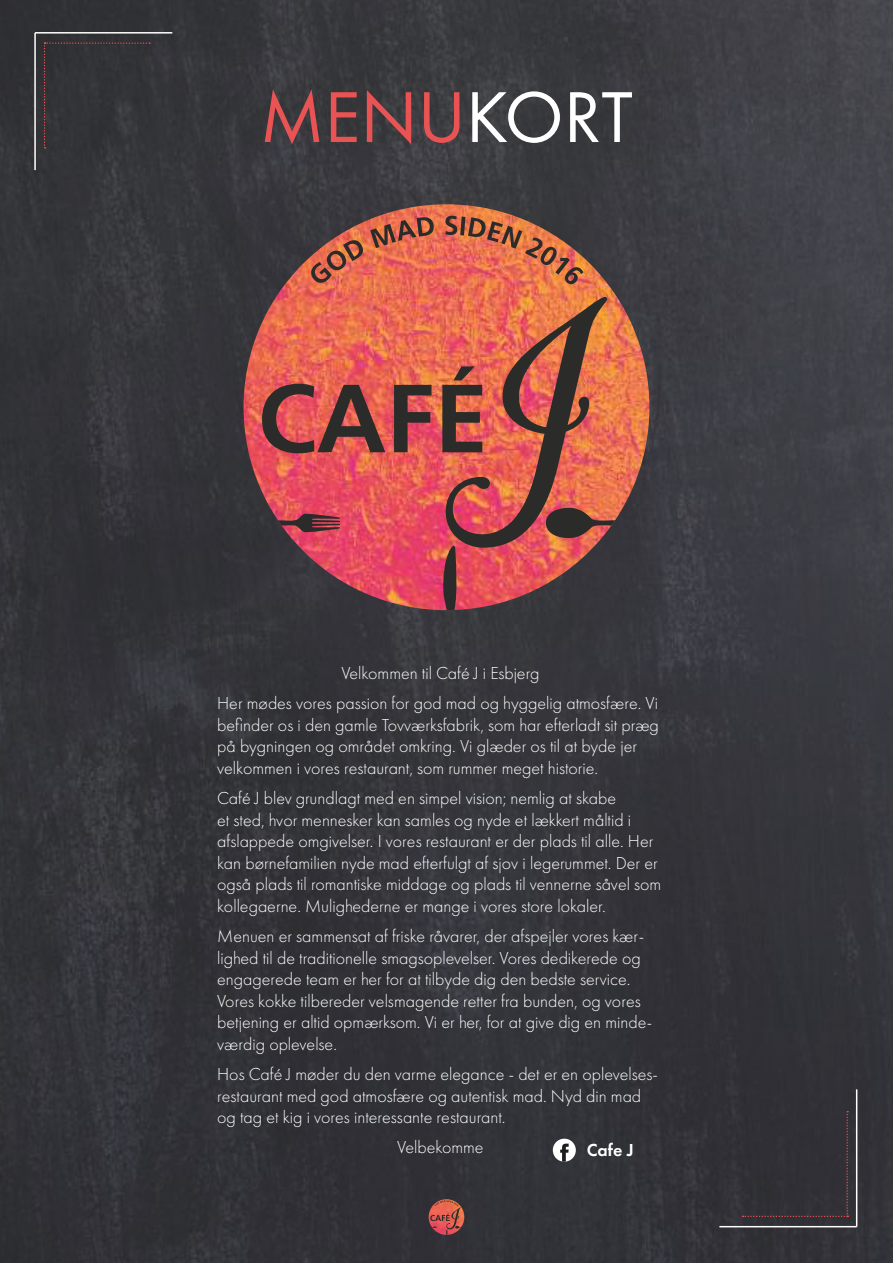
<style>
.page{position:relative;width:893px;height:1263px;background:#fff}
.page>*{position:absolute;margin:0;border:0;box-sizing:border-box;transform-origin:0 0}
.t1{font:74.7px "Futura PT";color:#ea5354}
.t2{font:300 18px/21.6px "Futura PT";color:#fff}
.t3{font:600 18px "Futura PT";color:#fffffc}
.s1{color:#fff}
</style>
<div class="page">
<div style="left:0;top:0;width:893px;height:1263px;background:linear-gradient(to right,#323236,#3a3b41)"></div>
<img style="left:429px;top:1199px;width:35px;height:36px;border-radius:18px">
<svg style="left:430px;top:1200px;width:31px;height:35px"></svg>
<hr style="left:719px;top:1226px;width:138px;height:1px;background:#fff">
<hr style="left:856px;top:1089px;width:1px;height:138px;background:#fff">
<div style="left:742px;top:1111px;width:106px;height:106px;background:#2f2f35"></div>
<hr style="left:35px;top:32px;width:137px;height:2px;background:#fff">
<hr style="left:34px;top:33px;width:2px;height:137px;background:#fff">
<div style="left:44px;top:42px;width:106px;height:106px;background:#333336"></div>
<div style="left:553px;top:1139px;width:23px;height:23px;background:#fff;border-radius:50%"></div>
<svg style="left:560px;top:1143px;width:9px;height:19px"></svg>
<img style="left:244px;top:204px;width:405px;height:406px;border-radius:203px">
<svg style="left:445px;top:216px;width:138px;height:69px;background:#bd6449"></svg>
<svg style="left:310px;top:217px;width:125px;height:67px;background:#b95f4a"></svg>
<svg style="left:262px;top:297px;width:353px;height:313px;background:#b9554d"></svg>
<h1 class="t1" style="left:260px;top:73px;width:374px">MENU<span class="s1">KORT</span></h1>
<p class="t2" style="left:217px;top:658px;width:442px;line-height:30.2px;text-align:center">Velkommen til Café J i Esbjerg<br>Her mødes vores passion for god mad og hyggelig atmosfære. Vi</p>
<p class="t2" style="left:217px;top:714px;width:443px">befinder os i den gamle Tovværksfabrik, som har efterladt sit præg på bygningen og området omkring. Vi glæder os til at byde jer velkommen i vores restaurant, som rummer meget historie.</p>
<p class="t2" style="left:217px;top:787px;width:446px">Café J blev grundlagt med en simpel vision; nemlig at skabe<br>et sted, hvor mennesker kan samles og nyde et lækkert måltid i afslappede omgivelser. I vores restaurant er der plads til alle. Her kan børnefamilien nyde mad efterfulgt af sjov i legerummet. Der er også plads til romantiske middage og plads til vennerne såvel som kollegaerne. Mulighederne er mange i vores store lokaler.</p>
<p class="t2" style="left:217px;top:925px;width:437px">Menuen er sammensat af friske råvarer, der afspejler vores kær&shy;lighed til de traditionelle smagsoplevelser. Vores dedikerede og engagerede team er her for at tilbyde dig den bedste service.<br>Vores kokke tilbereder velsmagende retter fra bunden, og vores betjening er altid opmærksom. Vi er her, for at give dig en minde&shy;værdig oplevelse.</p>
<p class="t2" style="left:217px;top:1063px;width:442px">Hos Café J møder du den varme elegance - det er en oplevelses&shy;restaurant med god atmosfære og autentisk mad. Nyd din mad og tag et kig i vores interessante restaurant.</p>
<p class="t2" style="left:397px;top:1137px;width:88px">Velbekomme</p>
<p class="t3" style="left:587px;top:1139px;width:48px">Cafe J</p>
</div>
